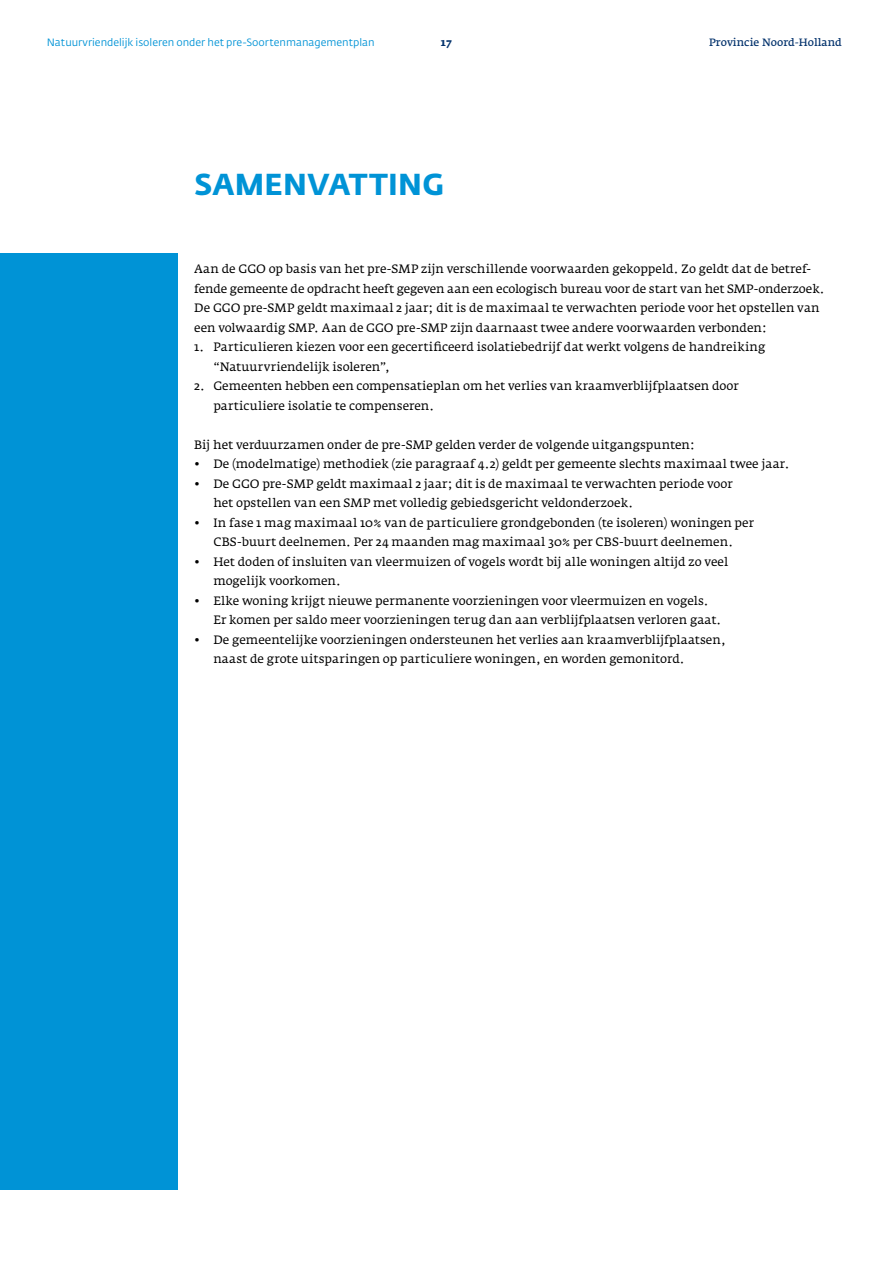
<style>
.page{position:relative;width:893px;height:1263px;background:#fff}
.page>*{position:absolute;margin:0;border:0;box-sizing:border-box;transform-origin:0 0}
.t1{font:700 30px "Fedra Sans Std";letter-spacing:.005em;color:#0093d6}
.t2{font:12px/19.5px "Fedra Serif A Std";color:#000}
.t3{font:10.5px "Fedra Sans Std";color:#0093d6}
.t4{font:600 10.5px "Fedra Serif A Std";color:#03326c}
.t5{font:700 10.5px "Fedra Serif A Std";color:#03326c}
</style>
<div class="page">
<div style="left:0;top:254px;width:177px;height:936px;background:#0093d6"></div>
<p class="t3" style="left:47px;top:36px;width:329px">Natuurvriendelijk isoleren onder het pre-Soortenmanagementplan</p>
<p class="t5" style="left:441px;top:36px;width:13px">17</p>
<p class="t4" style="left:709px;top:36px;width:134px">Provincie Noord-Holland</p>
<h1 class="t1" style="left:194px;top:165px;width:252px">SAMENVATTING</h1>
<p class="t2" style="left:194px;top:259px;width:632px">Aan de GGO op basis van het pre-SMP zijn verschillende voorwaarden gekoppeld. Zo geldt dat de betref&shy;fende gemeente de opdracht heeft gegeven aan een ecologisch bureau voor de start van het SMP-onderzoek.<br>De GGO pre-SMP geldt maximaal 2 jaar; dit is de maximaal te verwachten periode voor het opstellen van een volwaardig SMP. Aan de GGO pre-SMP zijn daarnaast twee andere voorwaarden verbonden:</p>
<p class="t2" style="left:213px;top:337px;width:553px;text-indent:-19px">1. Particulieren kiezen voor een gecertificeerd isolatiebedrijf dat werkt volgens de handreiking “Natuurvriendelijk isoleren”,</p>
<p class="t2" style="left:213px;top:376px;width:527px;text-indent:-19px">2. Gemeenten hebben een compensatieplan om het verlies van kraamverblijfplaatsen door particuliere isolatie te compenseren.</p>
<p class="t2" style="left:194px;top:435px;width:502px">Bij het verduurzamen onder de pre-SMP gelden verder de volgende uitgangspunten:</p>
<p class="t2" style="left:194px;top:454px;width:597px">• De (modelmatige) methodiek (zie paragraaf 4.2) geldt per gemeente slechts maximaal twee jaar.</p>
<p class="t2" style="left:213px;top:474px;width:521px;text-indent:-19px">• De GGO pre-SMP geldt maximaal 2 jaar; dit is de maximaal te verwachten periode voor het opstellen van een SMP met volledig gebiedsgericht veldonderzoek.</p>
<p class="t2" style="left:194px;top:513px;width:561px;text-align:center">• In fase 1 mag maximaal 10% van de particuliere grondgebonden (te isoleren) woningen per<br>CBS-buurt deelnemen. Per 24 maanden mag maximaal 30% per CBS-buurt deelnemen.</p>
<p class="t2" style="left:213px;top:552px;width:516px;text-indent:-19px">• Het doden of insluiten van vleermuizen of vogels wordt bij alle woningen altijd zo veel mogelijk voorkomen.</p>
<p class="t2" style="left:213px;top:591px;width:510px;text-indent:-19px">• Elke woning krijgt nieuwe permanente voorzieningen voor vleermuizen en vogels.<br>Er komen per saldo meer voorzieningen terug dan aan verblijfplaatsen verloren gaat.</p>
<p class="t2" style="left:213px;top:630px;width:514px;text-indent:-19px">• De gemeentelijke voorzieningen ondersteunen het verlies aan kraamverblijfplaatsen, naast de grote uitsparingen op particuliere woningen, en worden gemonitord.</p>
</div>
